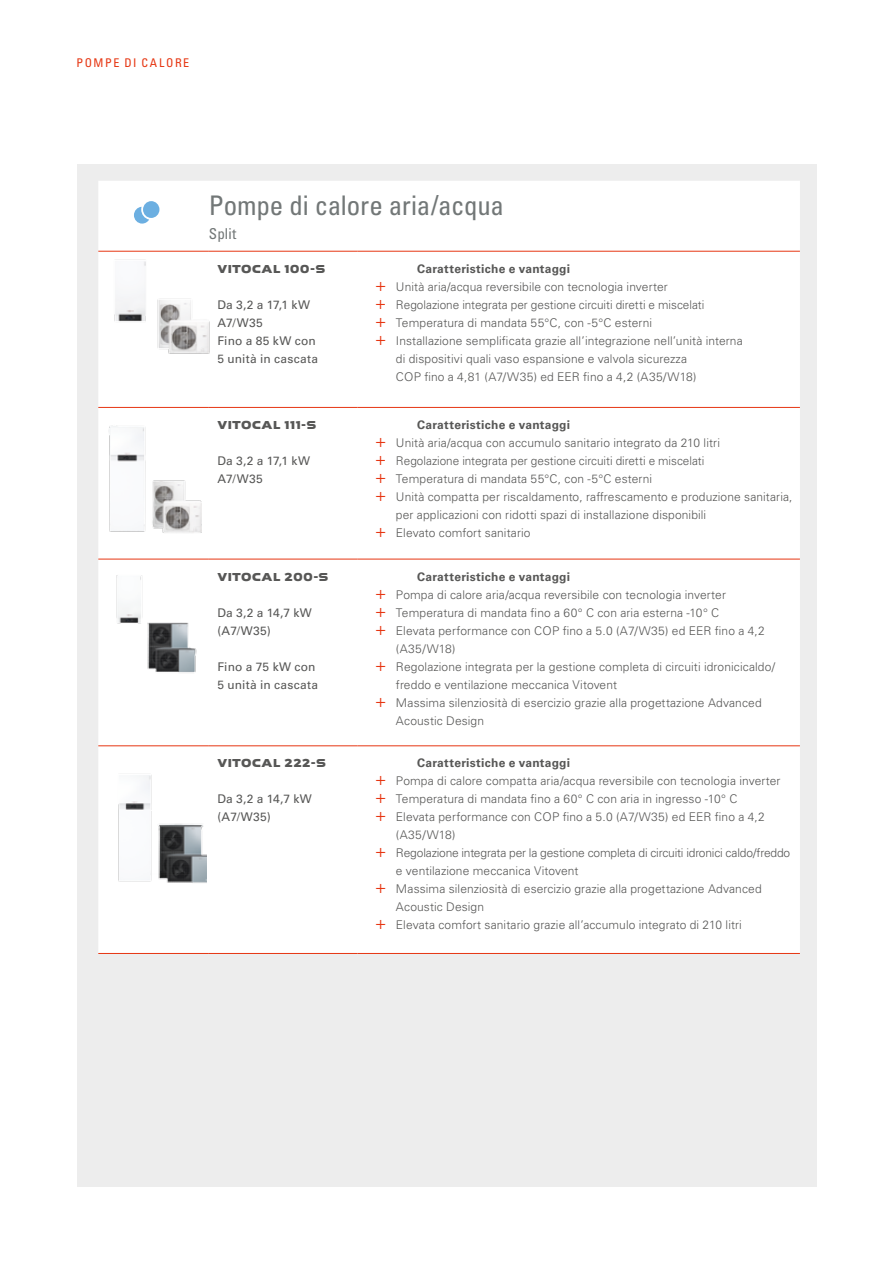
<style>
.page{position:relative;width:893px;height:1263px;background:#fff}
.page>*{position:absolute;margin:0;border:0;box-sizing:border-box;transform-origin:0 0}
.t1{font:condensed 27px "Univers LTCYR 57";letter-spacing:-.01em;color:#727777}
.t2{font:condensed 15px "Univers LTCYR 57";letter-spacing:.01em;color:#727777}
.t3{font:300 12px "Univers LTCYR 45";letter-spacing:.01em;color:#575756}
.t4{font:12px/18px "Univers LT Std";letter-spacing:.02em;color:#575756}
.t5{font:700 12px "Univers LTCYR 65";letter-spacing:.02em;color:#575756}
.t6{font:300 12px "Univers LTCYR 45";letter-spacing:-.015em;color:#575756}
.t7{font:12px "VIESSMANN Normal";letter-spacing:.01em;color:#575756}
.t8{font:condensed 12px "Univers LTCYR 57";letter-spacing:.135em;color:#e63612}
.s1{font-size:18px;color:#e63612}
</style>
<div class="page">
<div style="left:77px;top:164px;width:739px;height:1022px;background:#ededed"></div>
<div style="left:98px;top:181px;width:702px;height:772px;background:#fff"></div>
<hr style="left:98px;top:251px;width:111px;height:1px;background:#e63612">
<hr style="left:209px;top:251px;width:149px;height:1px;background:#e63612">
<hr style="left:358px;top:251px;width:442px;height:1px;background:#e63612">
<hr style="left:98px;top:407px;width:111px;height:1px;background:#e63612">
<hr style="left:209px;top:407px;width:149px;height:1px;background:#e63612">
<hr style="left:358px;top:407px;width:442px;height:1px;background:#e63612">
<hr style="left:98px;top:559px;width:111px;height:1px;background:#e63612">
<hr style="left:209px;top:559px;width:149px;height:1px;background:#e63612">
<hr style="left:358px;top:559px;width:442px;height:1px;background:#e63612">
<hr style="left:98px;top:745px;width:111px;height:1px;background:#e63612">
<hr style="left:209px;top:745px;width:149px;height:1px;background:#e63612">
<hr style="left:358px;top:745px;width:442px;height:1px;background:#e63612">
<hr style="left:98px;top:953px;width:111px;height:1px;background:#e63612">
<hr style="left:209px;top:953px;width:149px;height:1px;background:#e63612">
<hr style="left:358px;top:953px;width:442px;height:1px;background:#e63612">
<img style="left:111px;top:242px;width:100px;height:114px">
<img style="left:105px;top:420px;width:97px;height:115px">
<img style="left:102px;top:573px;width:100px;height:110px">
<img style="left:105px;top:765px;width:102px;height:145px">
<svg style="left:134px;top:201px;width:25px;height:23px"></svg>
<p class="t8" style="left:77px;top:55px;width:114px">POMPE DI CALORE</p>
<h1 class="t1" style="left:209px;top:188px;width:297px">Pompe di calore aria/acqua</h1>
<p class="t2" style="left:209px;top:224px;width:29px">Split</p>
<p class="t7" style="left:217px;top:260px;width:110px">VITOCAL 100-S</p>
<p class="t4" style="left:217px;top:295px;width:102px">Da 3,2 a 17,1 kW<br>A7/W35<br>Fino a 85 kW con<br>5 unità in cascata</p>
<p class="t5" style="left:417px;top:260px;width:154px">Caratteristiche e vantaggi</p>
<p class="t3" style="left:375px;top:278px;width:295px"><span class="s1">+</span> Unità aria/acqua reversibile con tecnologia inverter</p>
<p class="t3" style="left:375px;top:296px;width:331px"><span class="s1">+</span> Regolazione integrata per gestione circuiti diretti e miscelati</p>
<p class="t3" style="left:375px;top:314px;width:279px"><span class="s1">+</span> Temperatura di mandata 55°C, con -5°C esterni</p>
<p class="t3" style="left:375px;top:332px;width:370px"><span class="s1">+</span> Installazione semplificata grazie all’integrazione nell’unità interna</p>
<p class="t3" style="left:396px;top:350px;width:293px">di dispositivi quali vaso espansione e valvola sicurezza</p>
<p class="t3" style="left:396px;top:368px;width:302px">COP fino a 4,81 (A7/W35) ed EER fino a 4,2 (A35/W18)</p>
<p class="t7" style="left:217px;top:417px;width:101px">VITOCAL 111-S</p>
<p class="t4" style="left:217px;top:452px;width:94px">Da 3,2 a 17,1 kW<br>A7/W35</p>
<p class="t5" style="left:417px;top:416px;width:154px">Caratteristiche e vantaggi</p>
<p class="t3" style="left:375px;top:435px;width:347px"><span class="s1">+</span> Unità aria/acqua con accumulo sanitario integrato da 210 litri</p>
<p class="t3" style="left:375px;top:453px;width:331px"><span class="s1">+</span> Regolazione integrata per gestione circuiti diretti e miscelati</p>
<p class="t3" style="left:375px;top:471px;width:279px"><span class="s1">+</span> Temperatura di mandata 55°C, con -5°C esterni</p>
<p class="t3" style="left:375px;top:489px;width:419px"><span class="s1">+</span> Unità compatta per riscaldamento, raffrescamento e produzione sanitaria,</p>
<p class="t3" style="left:396px;top:507px;width:312px">per applicazioni con ridotti spazi di installazione disponibili</p>
<p class="t3" style="left:375px;top:525px;width:157px"><span class="s1">+</span> Elevato comfort sanitario</p>
<p class="t7" style="left:217px;top:568px;width:113px">VITOCAL 200-S</p>
<p class="t4" style="left:217px;top:603px;width:96px">Da 3,2 a 14,7 kW (A7/W35)</p>
<p class="t4" style="left:217px;top:657px;width:102px">Fino a 75 kW con<br>5 unità in cascata</p>
<p class="t5" style="left:417px;top:568px;width:154px">Caratteristiche e vantaggi</p>
<p class="t3" style="left:375px;top:586px;width:353px"><span class="s1">+</span> Pompa di calore aria/acqua reversibile con tecnologia inverter</p>
<p class="t3" style="left:375px;top:604px;width:346px"><span class="s1">+</span> Temperatura di mandata fino a 60° C con aria esterna -10° C</p>
<p class="t3" style="left:375px;top:622px;width:392px"><span class="s1">+</span> Elevata performance con COP fino a 5.0 (A7/W35) ed EER fino a 4,2</p>
<p class="t3" style="left:396px;top:640px;width:61px">(A35/W18)</p>
<p class="t3" style="left:375px;top:658px;width:402px"><span class="s1">+</span> Regolazione integrata per la gestione completa di circuiti idronicicaldo/</p>
<p class="t3" style="left:396px;top:676px;width:223px">freddo e ventilazione meccanica Vitovent</p>
<p class="t3" style="left:375px;top:694px;width:389px"><span class="s1">+</span> Massima silenziosità di esercizio grazie alla progettazione Advanced</p>
<p class="t3" style="left:396px;top:712px;width:90px">Acoustic Design</p>
<p class="t7" style="left:217px;top:755px;width:110px">VITOCAL 222-S</p>
<p class="t4" style="left:217px;top:790px;width:96px">Da 3,2 a 14,7 kW (A7/W35)</p>
<p class="t5" style="left:417px;top:754px;width:154px">Caratteristiche e vantaggi</p>
<p class="t3" style="left:375px;top:773px;width:407px"><span class="s1">+</span> Pompa di calore compatta aria/acqua reversibile con tecnologia inverter</p>
<p class="t3" style="left:375px;top:791px;width:364px"><span class="s1">+</span> Temperatura di mandata fino a 60° C con aria in ingresso -10° C</p>
<p class="t3" style="left:375px;top:809px;width:392px"><span class="s1">+</span> Elevata performance con COP fino a 5.0 (A7/W35) ed EER fino a 4,2</p>
<p class="t3" style="left:396px;top:827px;width:61px">(A35/W18)</p>
<p class="t6" style="left:375px;top:845px;width:417px"><span class="s1">+</span> Regolazione integrata per la gestione completa di circuiti idronici caldo/freddo</p>
<p class="t3" style="left:396px;top:863px;width:184px">e ventilazione meccanica Vitovent</p>
<p class="t3" style="left:375px;top:881px;width:389px"><span class="s1">+</span> Massima silenziosità di esercizio grazie alla progettazione Advanced</p>
<p class="t3" style="left:396px;top:899px;width:90px">Acoustic Design</p>
<p class="t3" style="left:375px;top:917px;width:369px"><span class="s1">+</span> Elevata comfort sanitario grazie all’accumulo integrato di 210 litri</p>
</div>
